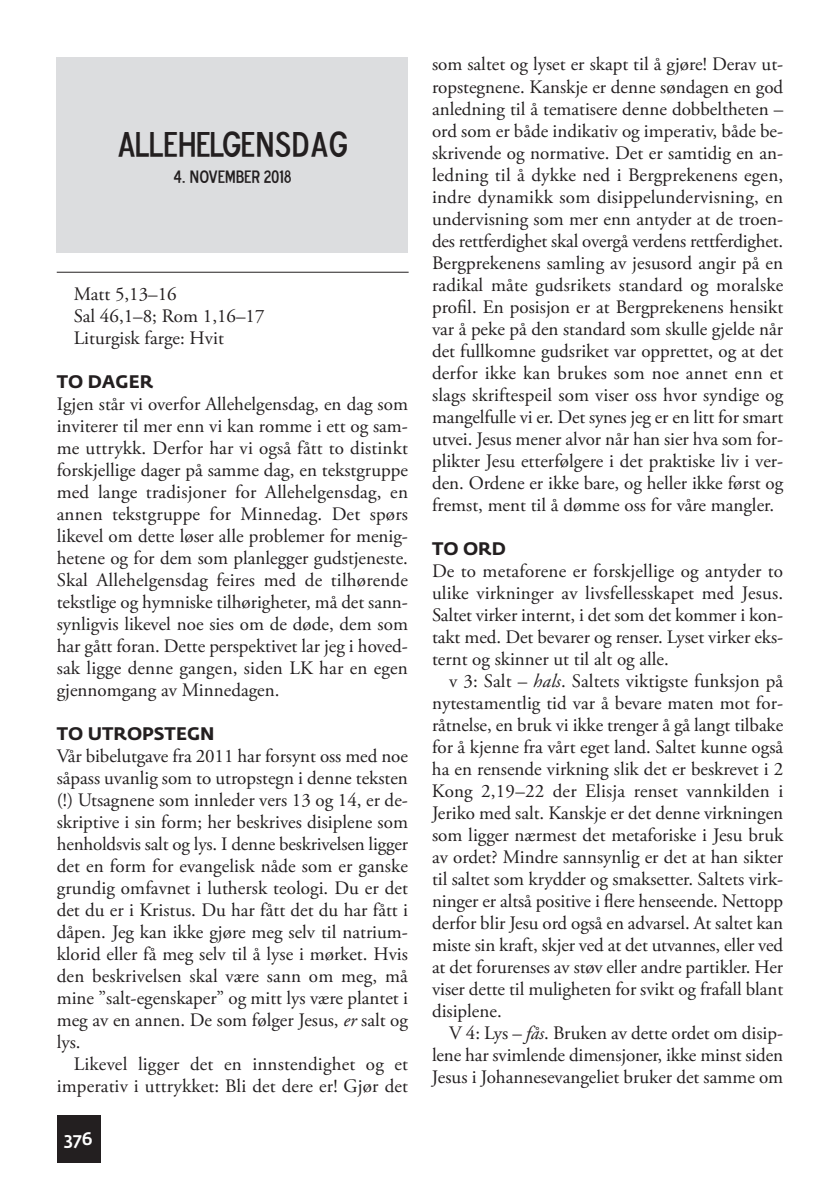
<style>
.page{position:relative;width:840px;height:1191px;background:#fff}
.page>*{position:absolute;margin:0;border:0;box-sizing:border-box;transform-origin:0 0}
.t1{font:36px "Blue Highway D Type";color:#231f20}
.t2{font:19px/22px "Adobe Garamond Pro";color:#231f20;text-align:justify}
.t3{font:700 18px "Fedra Sans";color:#231f20}
.t4{font:18px "Blue Highway D Type";color:#231f20}
.t5{font:500 18px "Fedra Sans";color:#fff}
.s1{font-style:italic}
</style>
<div class="page">
<div style="left:57px;top:1115px;width:43px;height:47px;background:#231f20"></div>
<div style="left:57px;top:57px;width:351px;height:195px;background:#dcdddf"></div>
<hr style="left:57px;top:272px;width:351px;height:1px;background:#231f20">
<h1 class="t1" style="left:117px;top:122px;width:231px">ALLEHELGENSDAG</h1>
<p class="t4" style="left:173px;top:165px;width:119px">4. NOVEMBER 2018</p>
<p class="t2" style="left:74px;top:285px;width:192px;text-align:left">Matt 5,13–16<br>Sal 46,1–8; Rom 1,16–17<br>Liturgisk farge: Hvit</p>
<p class="t3" style="left:57px;top:375px;width:98px">TO DAGER</p>
<p class="t2" style="left:57px;top:395px;width:352px">Igjen står vi overfor Allehelgensdag, en dag som inviterer til mer enn vi kan romme i ett og sam&shy;me uttrykk. Derfor har vi også fått to distinkt forskjellige dager på samme dag, en tekstgruppe med lange tradisjoner for Allehelgensdag, en annen tekstgruppe for Minnedag. Det spørs likevel om dette løser alle problemer for menig&shy;hetene og for dem som planlegger gudstjeneste.<br>Skal Allehelgensdag feires med de tilhørende tekstlige og hymniske tilhørigheter, må det sann&shy;synligvis likevel noe sies om de døde, dem som har gått foran. Dette perspektivet lar jeg i hoved&shy;sak ligge denne gangen, siden LK har en egen gjennomgang av Minnedagen.</p>
<p class="t3" style="left:57px;top:727px;width:159px">TO UTROPSTEGN</p>
<p class="t2" style="left:57px;top:747px;width:352px">Vår bibelutgave fra 2011 har forsynt oss med noe såpass uvanlig som to utropstegn i denne teksten (!) Utsagnene som innleder vers 13 og 14, er de&shy;skriptive i sin form; her beskrives disiplene som henholdsvis salt og lys. I denne beskrivelsen ligger det en form for evangelisk nåde som er ganske grundig omfavnet i luthersk teologi. Du er det det du er i Kristus. Du har fått det du har fått i dåpen. Jeg kan ikke gjøre meg selv til natrium&shy;klorid eller få meg selv til å lyse i mørket. Hvis den beskrivelsen skal være sann om meg, må mine ”salt-egenskaper” og mitt lys være plantet i meg av en annen. De som følger Jesus, <span class="s1">er</span> salt og lys.</p>
<p class="t2" style="left:57px;top:1055px;width:352px;text-align:right">Likevel ligger det en innstendighet og et imperativ i uttrykket: Bli det dere er! Gjør det</p>
<p class="t5" style="left:64px;top:1131px;width:30px">376</p>
<p class="t2" style="left:432px;top:55px;width:352px">som saltet og lyset er skapt til å gjøre! Derav ut&shy;ropstegnene. Kanskje er denne søndagen en god anledning til å tematisere denne dobbeltheten – ord som er både indikativ og imperativ, både be&shy;skrivende og normative. Det er samtidig en an&shy;ledning til å dykke ned i Bergprekenens egen, indre dynamikk som disippelundervisning, en undervisning som mer enn antyder at de troen&shy;des rettferdighet skal overgå verdens rettferdighet.<br>Bergprekenens samling av jesusord angir på en radikal måte gudsrikets standard og moralske profil. En posisjon er at Bergprekenens hensikt var å peke på den standard som skulle gjelde når det fullkomne gudsriket var opprettet, og at det derfor ikke kan brukes som noe annet enn et slags skriftespeil som viser oss hvor syndige og mangelfulle vi er. Det synes jeg er en litt for smart utvei. Jesus mener alvor når han sier hva som for&shy;plikter Jesu etterfølgere i det praktiske liv i ver&shy;den. Ordene er ikke bare, og heller ikke først og fremst, ment til å dømme oss for våre mangler.</p>
<p class="t3" style="left:432px;top:542px;width:75px">TO ORD</p>
<p class="t2" style="left:432px;top:561px;width:352px">De to metaforene er forskjellige og antyder to ulike virkninger av livsfellesskapet med Jesus.<br>Saltet virker internt, i det som det kommer i kon&shy;takt med. Det bevarer og renser. Lyset virker eks&shy;ternt og skinner ut til alt og alle.</p>
<p class="t2" style="left:432px;top:671px;width:352px;text-indent:17px">v 3: Salt – <span class="s1">hals</span>. Saltets viktigste funksjon på nytestamentlig tid var å bevare maten mot for&shy;råtnelse, en bruk vi ikke trenger å gå langt tilbake for å kjenne fra vårt eget land. Saltet kunne også ha en rensende virkning slik det er beskrevet i 2<br>Kong 2,19–22 der Elisja renset vannkilden i Jeriko med salt. Kanskje er det denne virkningen som ligger nærmest det metaforiske i Jesu bruk av ordet? Mindre sannsynlig er det at han sikter til saltet som krydder og smaksetter. Saltets virk&shy;ninger er altså positive i flere henseende. Nettopp derfor blir Jesu ord også en advarsel. At saltet kan miste sin kraft, skjer ved at det utvannes, eller ved at det forurenses av støv eller andre partikler. Her viser dette til muligheten for svikt og frafall blant disiplene.</p>
<p class="t2" style="left:432px;top:1023px;width:352px;text-indent:17px">V 4: Lys – <span class="s1">fås</span>. Bruken av dette ordet om disip&shy;lene har svimlende dimensjoner, ikke minst siden Jesus i Johannesevangeliet bruker det samme om</p>
</div>
